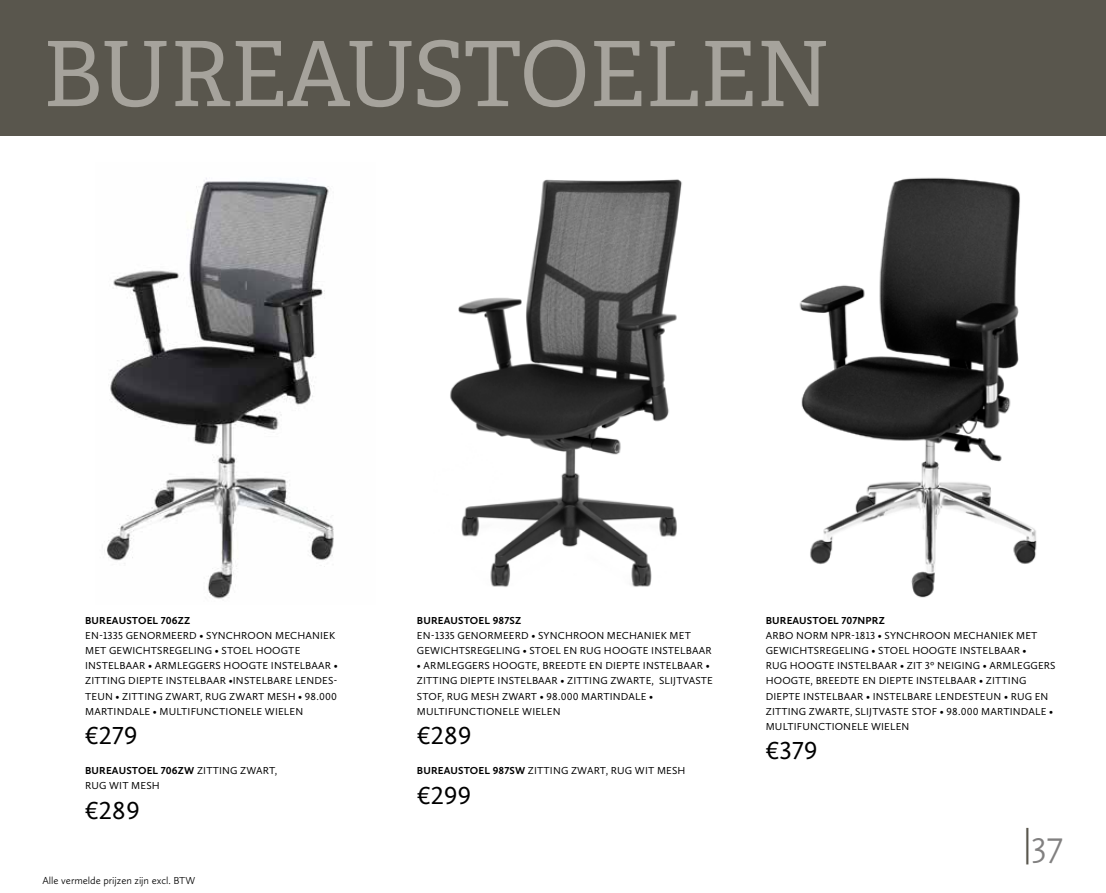
<style>
.page{position:relative;width:1106px;height:893px;background:#fff}
.page>*{position:absolute;margin:0;border:0;box-sizing:border-box;transform-origin:0 0}
.t1{font:90px "Adelle PE";letter-spacing:-.01em;color:#a6a39c}
.t2{font:300 37.5px "Calluna Sans";color:#818080}
.t3{font:25.5px "Calluna Sans";letter-spacing:.015em;color:#000}
.t4{font:10.5px/15px "Calluna Sans";letter-spacing:.015em;color:#000}
.t5{font:700 10.5px "Calluna Sans";letter-spacing:.015em;color:#000}
.t6{font:300 10.5px "Calluna Sans";color:#000}
.s1{font-weight:700}
.s2{color:#59564d}
</style>
<div class="page">
<div style="left:0;top:0;width:1106px;height:136px;background:#59564d"></div>
<img style="left:106px;top:178px;width:228px;height:421px">
<img style="left:799px;top:177px;width:238px;height:421px">
<img style="left:450px;top:179px;width:232px;height:408px">
<h1 class="t1" style="left:43px;top:8px;width:789px">BUREAUSTOELEN</h1>
<p class="t5" style="left:85px;top:614px;width:107px">BUREAUSTOEL 706ZZ</p>
<p class="t4" style="left:85px;top:628px;width:254px">EN-1335 GENORMEERD • SYNCHROON MECHANIEK MET GEWICHTSREGELING • STOEL HOOGTE INSTELBAAR • ARMLEGGERS HOOGTE INSTELBAAR • ZITTING DIEPTE INSTELBAAR •INSTELBARE LENDES-TEUN • ZITTING ZWART, RUG ZWART MESH • 98.000<br>MARTINDALE • MULTIFUNCTIONELE WIELEN</p>
<h3 class="t3" style="left:85px;top:720px;width:54px">€279</h3>
<p class="t4" style="left:85px;top:763px;width:194px"><span class="s1">BUREAUSTOEL 706ZW</span> ZITTING ZWART,<br>RUG WIT MESH</p>
<h3 class="t3" style="left:85px;top:795px;width:56px">€289</h3>
<p class="t6" style="left:43px;top:874px;width:154px">Alle vermelde prijzen zijn excl. BTW</p>
<p class="t5" style="left:417px;top:614px;width:106px">BUREAUSTOEL 987SZ</p>
<p class="t4" style="left:417px;top:628px;width:296px">EN-1335 GENORMEERD • SYNCHROON MECHANIEK MET<br>GEWICHTSREGELING • STOEL EN RUG HOOGTE INSTELBAAR</p>
<p class="t4" style="left:417px;top:658px;width:297px">• ARMLEGGERS HOOGTE, BREEDTE EN DIEPTE INSTELBAAR • ZITTING DIEPTE INSTELBAAR • ZITTING ZWARTE, SLIJTVASTE STOF, RUG MESH ZWART • 98.000 MARTINDALE • MULTIFUNCTIONELE WIELEN</p>
<h3 class="t3" style="left:417px;top:720px;width:56px">€289</h3>
<p class="t4" style="left:417px;top:763px;width:270px"><span class="s1">BUREAUSTOEL 987SW</span> ZITTING ZWART, RUG WIT MESH</p>
<h3 class="t3" style="left:417px;top:780px;width:56px">€299</h3>
<p class="t5" style="left:765px;top:614px;width:121px">BUREAUSTOEL 707NPRZ</p>
<p class="t4" style="left:765px;top:628px;width:291px">ARBO NORM NPR-1813 • SYNCHROON MECHANIEK MET GEWICHTSREGELING • STOEL HOOGTE INSTELBAAR •<br>RUG HOOGTE INSTELBAAR • ZIT 3º NEIGING • ARMLEGGERS HOOGTE, BREEDTE EN DIEPTE INSTELBAAR • ZITTING DIEPTE INSTELBAAR • INSTELBARE LENDESTEUN • RUG EN ZITTING ZWARTE, SLIJTVASTE STOF • 98.000 MARTINDALE • MULTIFUNCTIONELE WIELEN</p>
<h3 class="t3" style="left:766px;top:735px;width:53px">€379</h3>
<h2 class="t2" style="left:1023px;top:821px;width:42px"><span class="s2">|</span>37</h2>
</div>
